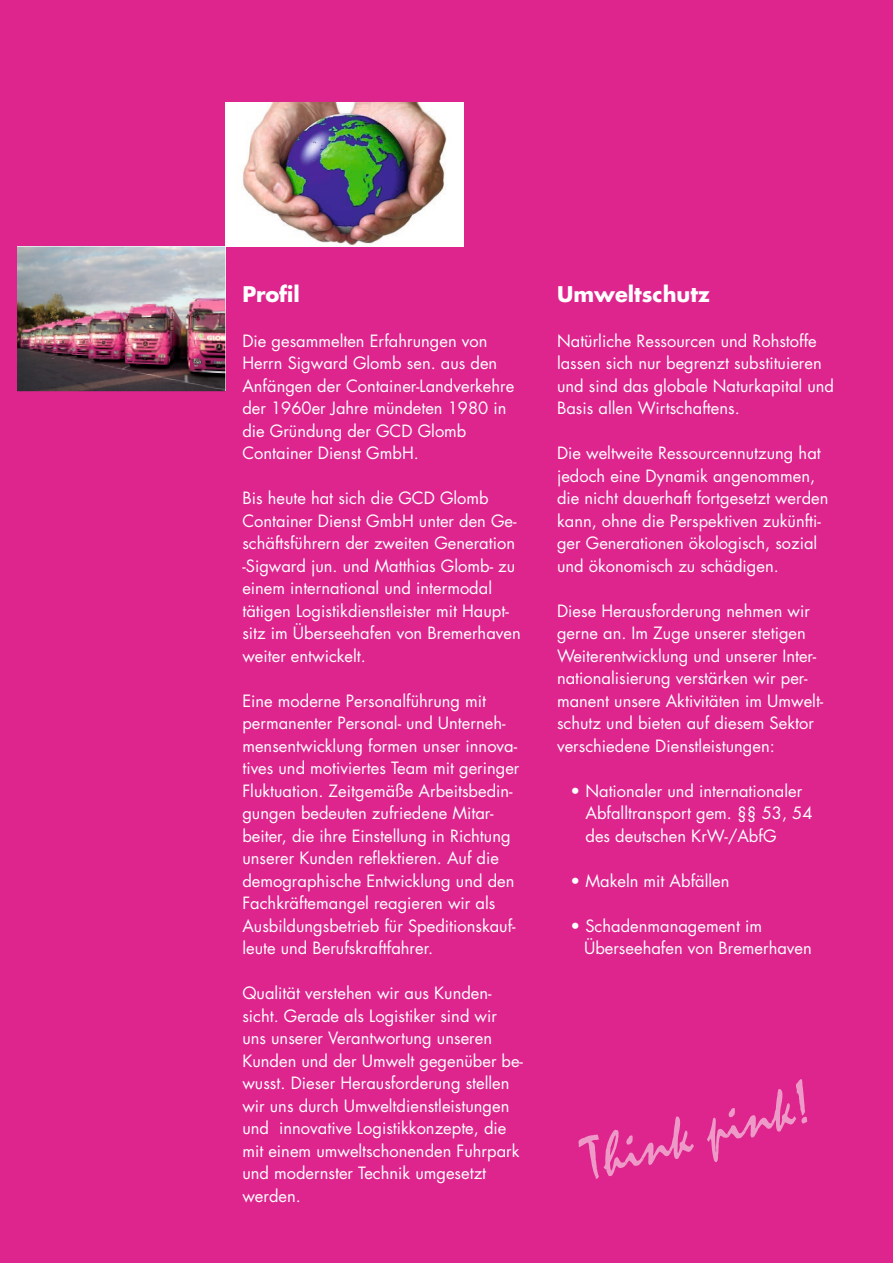
<style>
.page{position:relative;width:893px;height:1263px;background:#de248d}
.page>*{position:absolute;margin:0;border:0;box-sizing:border-box;transform-origin:0 0}
.t1{font:61.5px "Mistral";color:#ee9ac8}
.t2{font:700 21px "Futura LT Pro";color:#fff}
.t3{font:16.5px/22.5px "Futura Std";color:#fff}
</style>
<div class="page">
<img style="left:17px;top:247px;width:208px;height:144px">
<img style="left:225px;top:102px;width:238px;height:145px">
<p class="t2" style="left:242px;top:277px;width:59px">Profil</p>
<p class="t3" style="left:242px;top:329px;width:273px">Die gesammelten Erfahrungen von<br>Herrn Sigward Glomb sen. aus den<br>Anfängen der Container-Landverkehre der 1960er Jahre mündeten 1980 in die Gründung der GCD Glomb<br>Container Dienst GmbH.</p>
<p class="t3" style="left:242px;top:487px;width:280px">Bis heute hat sich die GCD Glomb Container Dienst GmbH unter den Ge&shy;schäftsführern der zweiten Generation -Sigward jun. und Matthias Glomb- zu einem international und intermodal tätigen Logistikdienstleister mit Haupt&shy;sitz im Überseehafen von Bremerhaven weiter entwickelt.</p>
<p class="t3" style="left:242px;top:689px;width:279px">Eine moderne Personalführung mit permanenter Personal- und Unterneh&shy;mensentwicklung formen unser innova&shy;tives und motiviertes Team mit geringer Fluktuation. Zeitgemäße Arbeitsbedin&shy;gungen bedeuten zufriedene Mitar&shy;beiter, die ihre Einstellung in Richtung unserer Kunden reflektieren. Auf die demographische Entwicklung und den Fachkräftemangel reagieren wir als Ausbildungsbetrieb für Speditionskauf&shy;leute und Berufskraftfahrer.</p>
<p class="t3" style="left:242px;top:982px;width:282px">Qualität verstehen wir aus Kunden&shy;sicht. Gerade als Logistiker sind wir uns unserer Verantwortung unseren Kunden und der Umwelt gegenüber be&shy;wusst. Dieser Herausforderung stellen wir uns durch Umweltdienstleistungen und innovative Logistikkonzepte, die mit einem umweltschonenden Fuhrpark und modernster Technik umgesetzt werden.</p>
<p class="t2" style="left:557px;top:277px;width:154px">Umweltschutz</p>
<p class="t3" style="left:557px;top:329px;width:279px">Natürliche Ressourcen und Rohstoffe lassen sich nur begrenzt substituieren und sind das globale Naturkapital und Basis allen Wirtschaftens.</p>
<p class="t3" style="left:557px;top:442px;width:273px">Die weltweite Ressourcennutzung hat jedoch eine Dynamik angenommen, die nicht dauerhaft fortgesetzt werden kann, ohne die Perspektiven zukünfti&shy;ger Generationen ökologisch, sozial und ökonomisch zu schädigen.</p>
<p class="t3" style="left:557px;top:599px;width:268px">Diese Herausforderung nehmen wir gerne an. Im Zuge unserer stetigen Weiterentwicklung und unserer Inter&shy;nationalisierung verstärken wir per&shy;manent unsere Aktivitäten im Umwelt&shy;schutz und bieten auf diesem Sektor verschiedene Dienstleistungen:</p>
<p class="t3" style="left:586px;top:779px;width:228px;text-indent:-15px">• Nationaler und internationaler<br>Abfalltransport gem. §§ 53, 54 des deutschen KrW-/AbfG</p>
<p class="t3" style="left:571px;top:869px;width:160px">• Makeln mit Abfällen</p>
<p class="t3" style="left:584px;top:914px;width:229px;text-indent:-13px">• Schadenmanagement im<br>Überseehafen von Bremerhaven</p>
<h1 class="t1" style="left:576px;top:1125px;width:235px;rotate:-15deg">Think pink!</h1>
</div>
